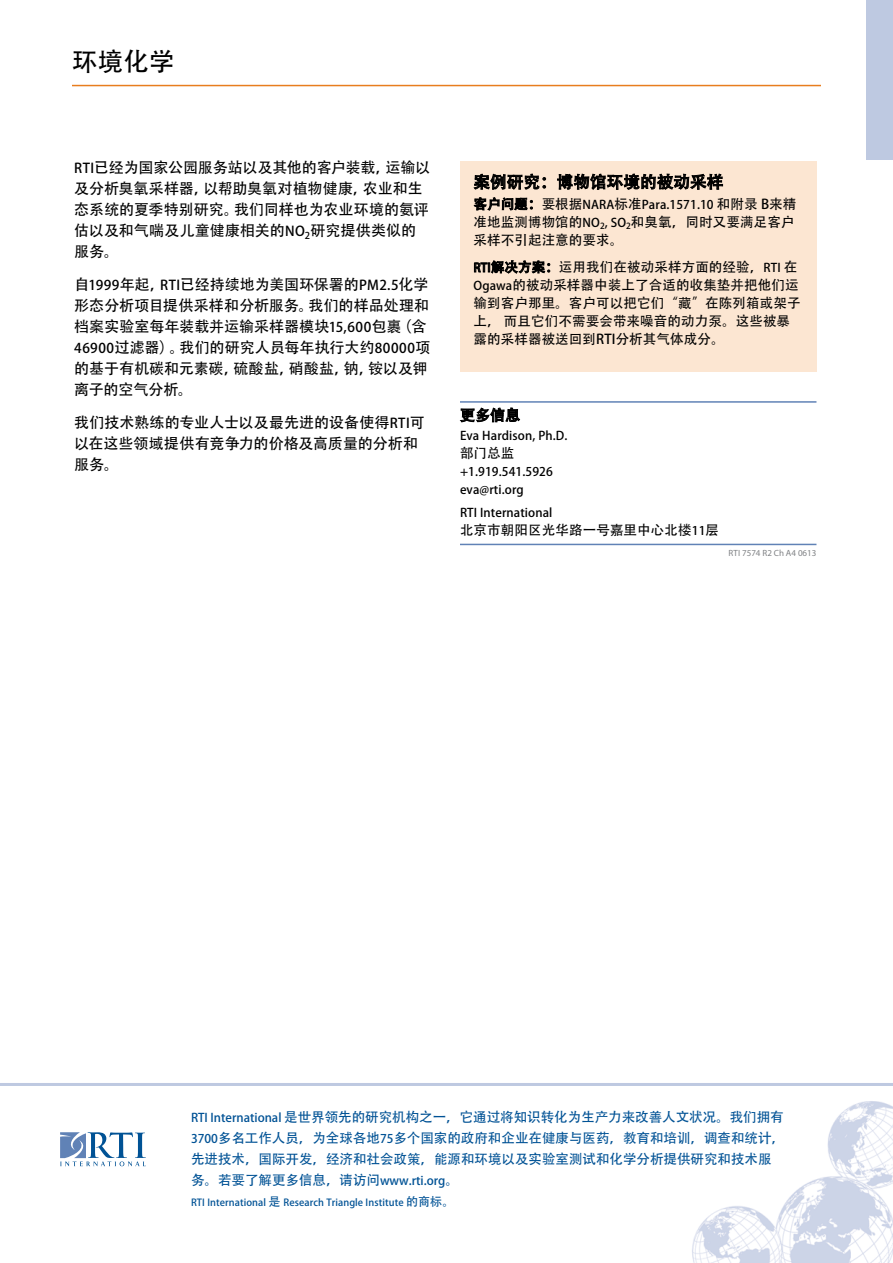
<style>
.page{position:relative;width:893px;height:1263px;background:#fff}
.page>*{position:absolute;margin:0;border:0;box-sizing:border-box;transform-origin:0 0}
.t1{font:25.5px "Adobe Heiti Std";color:#000}
.t2{font:16.5px "Adobe Heiti Std";letter-spacing:.01em;color:#000}
.t3{font:15px/21px "Adobe Heiti Std";color:#000}
.t4{font:13.5px/18px "Adobe Heiti Std";letter-spacing:.01em;color:#000}
.t5{font:13.5px/21px "Adobe Heiti Std";color:#005295}
.t6{font:12px/18px "Adobe Heiti Std";letter-spacing:.01em;color:#000}
.t7{font:9.75px "Adobe Heiti Std";letter-spacing:.01em;color:#005295}
.t8{font:9px "Myriad Pro";color:#808285}
.s1{font-size:13.5px}
.s2{font-size:12px}
</style>
<div class="page">
<img style="left:692px;top:1101px;width:201px;height:162px">
<div style="left:867px;top:0;width:26px;height:159px;background:#bec9e1"></div>
<svg style="left:60px;top:1132px;width:86px;height:34px"></svg>
<hr style="left:0;top:1083px;width:893px;height:3px;background:#bec9e1">
<hr style="left:72px;top:85px;width:749px;height:1px;background:#e87d1e">
<hr style="left:460px;top:401px;width:356px;height:2px;background:#6082b6">
<hr style="left:460px;top:544px;width:356px;height:1px;background:#6082b6">
<svg style="left:461px;top:408px;width:59px;height:14px"></svg>
<div style="left:460px;top:161px;width:356px;height:210px;background:#fce6d2"></div>
<svg style="left:474px;top:174px;width:72px;height:15px"></svg>
<svg style="left:557px;top:174px;width:166px;height:16px"></svg>
<svg style="left:474px;top:198px;width:58px;height:12px"></svg>
<svg style="left:474px;top:261px;width:76px;height:12px"></svg>
<h1 class="t1" style="left:72px;top:47px;width:104px">环境化学</h1>
<p class="t3" style="left:74px;top:158px;width:358px"><span class="s1">RTI</span>已经为国家公园服务站以及其他的客户装载，运输以及分析臭氧采样器，以帮助臭氧对植物健康，农业和生态系统的夏季特别研究。我们同样也为农业环境的氨评估以及和气喘及儿童健康相关的<span class="s1">NO</span><sub>2</sub>研究提供类似的服务。</p>
<p class="t3" style="left:74px;top:275px;width:358px">自<span class="s1">1999</span>年起，<span class="s1">RTI</span>已经持续地为美国环保署的<span class="s1">PM2.5</span>化学形态分析项目提供采样和分析服务。我们的样品处理和档案实验室每年装载并运输采样器模块<span class="s1">15,600</span>包裹（含<br><span class="s1">46900</span>过滤器）。我们的研究人员每年执行大约<span class="s1">80000</span>项的基于有机碳和元素碳，硫酸盐，硝酸盐，钠，铵以及钾离子的空气分析。</p>
<p class="t3" style="left:74px;top:413px;width:352px">我们技术熟练的专业人士以及最先进的设备使得<span class="s1">RTI</span>可以在这些领域提供有竞争力的价格及高质量的分析和服务。</p>
<p class="t2" style="left:473px;top:172px;width:251px">案例研究：博物馆环境的被动采样</p>
<p class="t4" style="left:473px;top:195px;width:324px">客户问题：要根据<span class="s2">NARA</span>标准<span class="s2">Para.1571.10</span> 和附录 B来精准地监测博物馆的<span class="s2">NO</span><sub>2</sub><span class="s2">, SO</span><sub>2</sub>和臭氧，同时又要满足客户采样不引起注意的要求。</p>
<p class="t4" style="left:473px;top:258px;width:329px"><span class="s2">RTI</span>解决方案：运用我们在被动采样方面的经验，<span class="s2">RTI</span> 在<br><span class="s2">Ogawa</span>的被动采样器中装上了合适的收集垫并把他们运输到客户那里。客户可以把它们“藏”在陈列箱或架子上，而且它们不需要会带来噪音的动力泵。这些被暴露的采样器被送回到RTI分析其气体成分。</p>
<p class="t3" style="left:460px;top:405px;width:62px">更多信息</p>
<p class="t6" style="left:460px;top:427px;width:109px">Eva Hardison, Ph.D.</p>
<p class="t4" style="left:460px;top:445px;width:56px">部门总监</p>
<p class="t6" style="left:460px;top:463px;width:94px">+1.919.541.5926 eva@rti.org</p>
<p class="t6" style="left:460px;top:504px;width:94px">RTI International</p>
<p class="t4" style="left:460px;top:521px;width:261px">北京市朝阳区光华路一号嘉里中心北楼<span class="s2">11</span>层</p>
<p class="t8" style="left:729px;top:547px;width:89px">RTI 7574 R2 Ch A4 0613</p>
<p class="t5" style="left:191px;top:1106px;width:595px"><span class="s2">RTI International</span> 是世界领先的研究机构之一，它通过将知识转化为生产力来改善人文状况。我们拥有<span class="s2">3700</span>多名工作人员，为全球各地<span class="s2">75</span>多个国家的政府和企业在健康与医药，教育和培训，调查和统计，先进技术，国际开发，经济和社会政策，能源和环境以及实验室测试和化学分析提供研究和技术服务。若要了解更多信息，请访问<span class="s2">www.rti.org</span>。</p>
<p class="t7" style="left:191px;top:1196px;width:265px">RTI International <span class="s2">是</span> Research Triangle Institute <span class="s2">的商标。</span></p>
</div>
